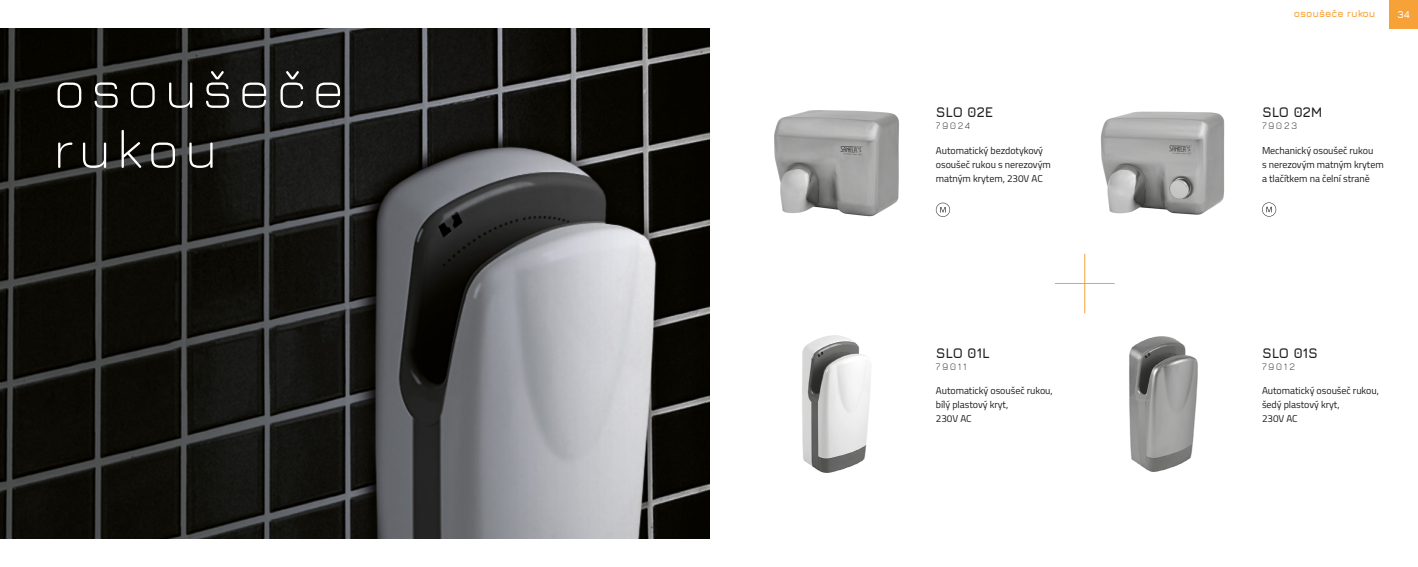
<style>
.page{position:relative;width:1418px;height:567px;background:#fff}
.page>*{position:absolute;margin:0;border:0;box-sizing:border-box;transform-origin:0 0}
.t1{font:300 55px/60px "Jura";letter-spacing:.1em;color:#fff}
.t2{font:700 14px "Jura";letter-spacing:-.005em;color:#1d1d1b}
.t3{font:10px/14px "Titillium";letter-spacing:-.005em;color:#1d1d1b}
.t4{font:300 10px "Jura";letter-spacing:.195em;color:#1d1d1b}
.t5{font:700 10px "Jura";letter-spacing:-.005em;color:#f6a238}
.t6{font:700 10px "Jura";color:#fff}
</style>
<div class="page">
<div style="left:1389px;top:0;width:28px;height:28px;background:#f6a238"></div>
<img style="left:0;top:28px;width:709px;height:511px">
<hr style="left:1054px;top:283px;width:60px;height:1px;background:#f6a238">
<hr style="left:1084px;top:254px;width:1px;height:59px;background:#f6a238">
<img style="left:774px;top:110px;width:125px;height:107px">
<img style="left:1129px;top:336px;width:69px;height:136px">
<img style="left:1100px;top:111px;width:125px;height:104px">
<img style="left:802px;top:335px;width:69px;height:138px">
<svg style="left:1262px;top:202px;width:14px;height:15px"></svg>
<svg style="left:935px;top:203px;width:15px;height:14px"></svg>
<h1 class="t1" style="left:53px;top:55px;width:293px">osoušeče rukou</h1>
<p class="t5" style="left:1293px;top:7px;width:83px">osoušeče rukou</p>
<p class="t6" style="left:1397px;top:7px;width:14px">34</p>
<h2 class="t2" style="left:935px;top:102px;width:59px">SLO 02E</h2>
<h2 class="t2" style="left:1261px;top:102px;width:62px">SLO 02M</h2>
<p class="t4" style="left:935px;top:119px;width:36px">79024</p>
<p class="t4" style="left:1261px;top:119px;width:37px">79023</p>
<p class="t3" style="left:935px;top:142px;width:116px">Automatický bezdotykový osoušeč rukou s nerezovým matným krytem, 230V AC</p>
<p class="t3" style="left:1261px;top:142px;width:123px">Mechanický osoušeč rukou<br>s nerezovým matným krytem a tlačítkem na čelní straně</p>
<h2 class="t2" style="left:935px;top:343px;width:55px">SLO 01L</h2>
<p class="t4" style="left:935px;top:360px;width:32px">79011</p>
<h2 class="t2" style="left:1261px;top:343px;width:57px">SLO 01S</h2>
<p class="t4" style="left:1261px;top:360px;width:35px">79012</p>
<p class="t3" style="left:935px;top:383px;width:118px">Automatický osoušeč rukou, bílý plastový kryt,<br>230V AC</p>
<p class="t3" style="left:1261px;top:383px;width:118px">Automatický osoušeč rukou, šedý plastový kryt,<br>230V AC</p>
</div>
